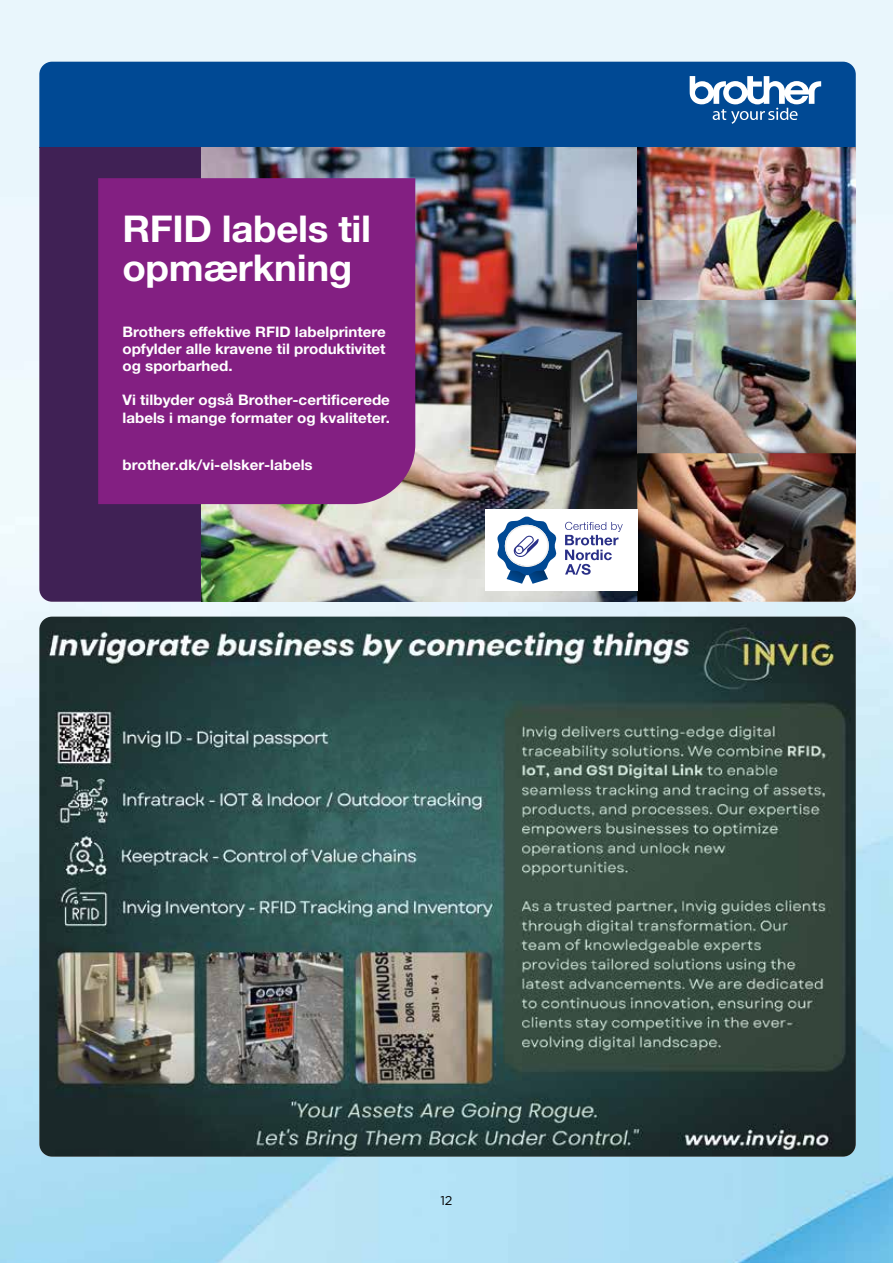
<style>
.page{position:relative;width:893px;height:1263px;background:#fff}
.page>*{position:absolute;margin:0;border:0;box-sizing:border-box;transform-origin:0 0}
.t1{font:700 37.05px/39.6px "Helvetica Neue LTW1 G";letter-spacing:-.01em;color:#fff;scale:1.04 1}
.t2{font:700 14.55px/17.1px "Helvetica Neue LTW1 G";color:#fff;text-align:justify;scale:1.04 1}
.t3{font:12.75px "Gotham";color:#000}
</style>
<div class="page">
<img style="left:0;top:0;width:893px;height:1263px">
<div style="left:39px;top:62px;width:817px;height:86px;background:#004994"></div>
<svg style="left:690px;top:76px;width:131px;height:48px"></svg>
<div style="left:39px;top:148px;width:162px;height:454px;background:#402155"></div>
<img style="left:201px;top:148px;width:655px;height:454px">
<div style="left:98px;top:178px;width:317px;height:326px;background:#831f82"></div>
<div style="left:485px;top:509px;width:152px;height:82px;background:#fff"></div>
<svg style="left:497px;top:516px;width:59px;height:68px"></svg>
<svg style="left:565px;top:522px;width:58px;height:53px"></svg>
<img style="left:39px;top:617px;width:817px;height:540px">
<h1 class="t1" style="left:122px;top:208px;width:240px">RFID labels til opmærkning</h1>
<p class="t2" style="left:122px;top:323px;width:255px">Brothers effektive RFID labelprintere opfylder alle kravene til produktivitet og sporbarhed.</p>
<p class="t2" style="left:122px;top:392px;width:259px">Vi tilbyder også Brother-certificerede labels i mange formater og kvaliteter.</p>
<p class="t2" style="left:122px;top:456px;width:184px">brother.dk/vi-elsker-labels</p>
<p class="t3" style="left:440px;top:1192px;width:14px">12</p>
</div>
